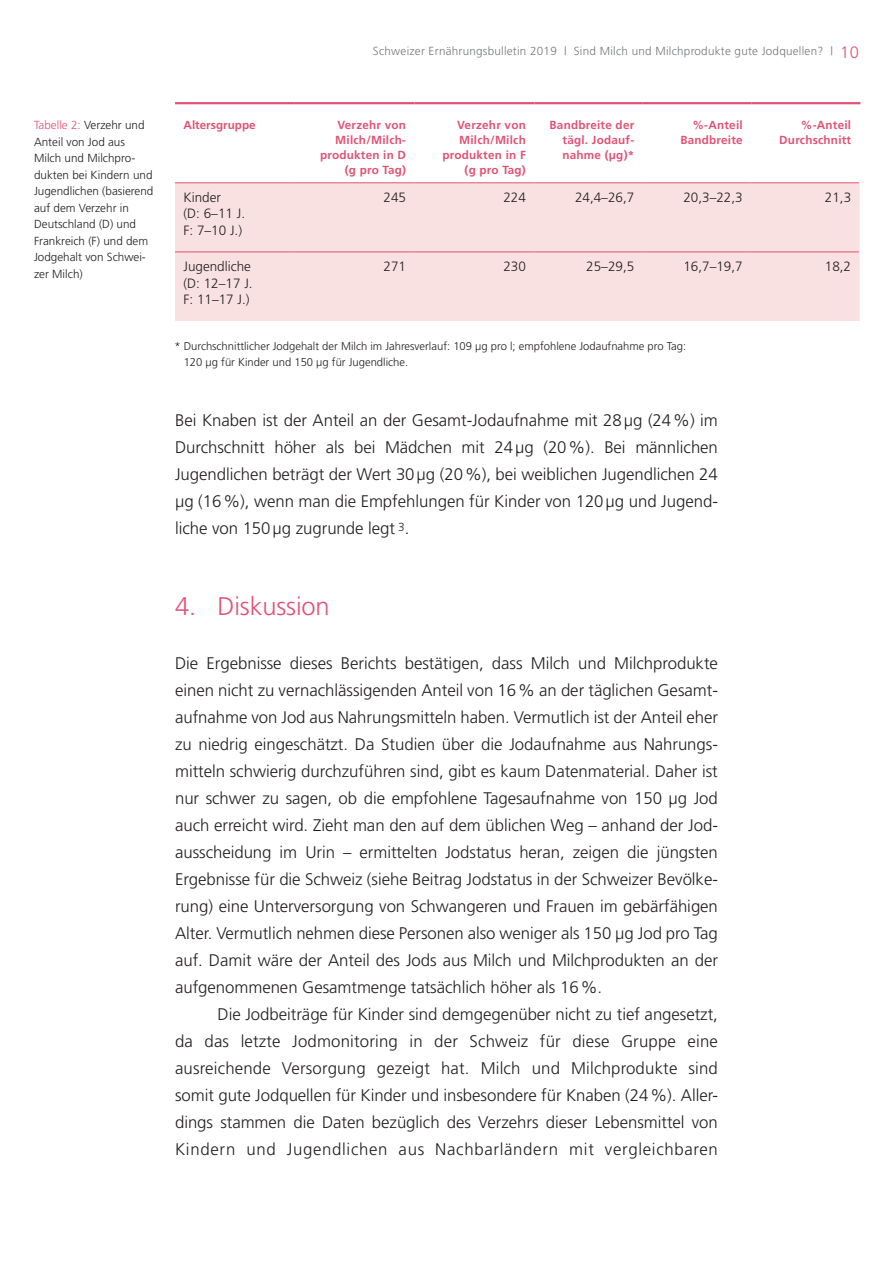
<style>
.page{position:relative;width:893px;height:1263px;background:#fff}
.page>*{position:absolute;margin:0;border:0;box-sizing:border-box;transform-origin:0 0}
.t1{font:300 25.5px "Frutiger";letter-spacing:-.005em;color:#e15375}
.t2{font:300 16.8px/27px "Frutiger";letter-spacing:-.005em;color:#231f20;text-align:justify}
.t3{font:300 13.5px/16.5px "Frutiger";color:#231f20}
.t4{font:300 11.7px/16.5px "Frutiger";color:#231f20}
.t5{font:700 11.7px/15px "Frutiger";letter-spacing:.02em;color:#e15375;text-align:right}
.t6{font:300 11.7px "Frutiger";letter-spacing:.02em;color:#76787b}
.t7{font:700 11.7px "Frutiger";color:#e15375}
.t8{font:300 11.25px/16.5px "Frutiger";color:#231f20}
.s1{font-size:16.5px;color:#e15375}
.s2{color:#e15375}
</style>
<div class="page">
<svg style="left:175px;top:104px;width:685px;height:1px"></svg>
<div style="left:175px;top:183px;width:685px;height:138px;background:#f9e1e1"></div>
<hr style="left:175px;top:102px;width:120px;height:2px;background:#e15375">
<hr style="left:295px;top:102px;width:120px;height:2px;background:#e15375">
<hr style="left:415px;top:102px;width:119px;height:2px;background:#e15375">
<hr style="left:534px;top:102px;width:109px;height:2px;background:#e15375">
<hr style="left:643px;top:102px;width:108px;height:2px;background:#e15375">
<hr style="left:751px;top:102px;width:109px;height:2px;background:#e15375">
<hr style="left:175px;top:182px;width:120px;height:1px;background:#e15375">
<hr style="left:295px;top:182px;width:120px;height:1px;background:#e15375">
<hr style="left:415px;top:182px;width:119px;height:1px;background:#e15375">
<hr style="left:534px;top:182px;width:109px;height:1px;background:#e15375">
<hr style="left:643px;top:182px;width:108px;height:1px;background:#e15375">
<hr style="left:751px;top:182px;width:108px;height:1px;background:#e15375">
<hr style="left:175px;top:252px;width:120px;height:1px;background:#e15375">
<hr style="left:295px;top:252px;width:120px;height:1px;background:#e15375">
<hr style="left:415px;top:252px;width:119px;height:1px;background:#e15375">
<hr style="left:534px;top:252px;width:109px;height:1px;background:#e15375">
<hr style="left:643px;top:252px;width:108px;height:1px;background:#e15375">
<hr style="left:751px;top:252px;width:108px;height:1px;background:#e15375">
<p class="t6" style="left:373px;top:45px;width:487px">Schweizer Ernährungsbulletin 2019 | Sind Milch und Milchprodukte gute Jodquellen? | <span class="s1">10</span></p>
<p class="t4" style="left:34px;top:117px;width:121px"><span class="s2">Tabelle 2:</span> Verzehr und<br>Anteil von Jod aus<br>Milch und Milchpro&shy;dukten bei Kindern und<br>Jugendlichen (basierend auf dem Verzehr in<br>Deutschland (D) und<br>Frankreich (F) und dem<br>Jodgehalt von Schwei&shy;zer Milch)</p>
<p class="t7" style="left:184px;top:118px;width:74px">Altersgruppe</p>
<p class="t5" style="left:320px;top:118px;width:88px">Verzehr von<br>Milch/Milch&shy;produkten in D (g pro Tag)</p>
<p class="t5" style="left:442px;top:118px;width:85px">Verzehr von<br>Milch/Milch produkten in F (g pro Tag)</p>
<p class="t5" style="left:562px;top:118px;width:73px;text-align:justify;text-indent:-13px">Bandbreite der tägl. Jodauf&shy;nahme (µg)*</p>
<p class="t5" style="left:680px;top:118px;width:64px">%-Anteil<br>Bandbreite</p>
<p class="t5" style="left:779px;top:118px;width:73px">%-Anteil<br>Durchschnitt</p>
<p class="t3" style="left:184px;top:189px;width:63px">Kinder<br>(D: 6–11 J.<br>F: 7–10 J.)</p>
<p class="t3" style="left:384px;top:189px;width:24px">245</p>
<p class="t3" style="left:503px;top:189px;width:24px">224</p>
<p class="t3" style="left:575px;top:189px;width:61px">24,4–26,7</p>
<p class="t3" style="left:683px;top:189px;width:61px">20,3–22,3</p>
<p class="t3" style="left:825px;top:189px;width:28px">21,3</p>
<p class="t3" style="left:184px;top:258px;width:71px;text-align:justify">Jugendliche (D: 12–17 J.<br>F: 11–17 J.)</p>
<p class="t3" style="left:384px;top:258px;width:24px">271</p>
<p class="t3" style="left:503px;top:258px;width:24px">230</p>
<p class="t3" style="left:586px;top:258px;width:50px">25–29,5</p>
<p class="t3" style="left:683px;top:258px;width:61px">16,7–19,7</p>
<p class="t3" style="left:825px;top:258px;width:28px">18,2</p>
<p class="t8" style="left:184px;top:338px;width:504px;text-indent:-9px">* Durchschnittlicher Jodgehalt der Milch im Jahresverlauf: 109 µg pro l; empfohlene Jodaufnahme pro Tag:<br>120 µg für Kinder und 150 µg für Jugendliche.</p>
<p class="t2" style="left:175px;top:407px;width:544px">Bei Knaben ist der Anteil an der Gesamt-Jodaufnahme mit 28µg (24%) im Durchschnitt höher als bei Mädchen mit 24µg (20%). Bei männlichen Jugendlichen beträgt der Wert 30µg (20%), bei weiblichen Jugendlichen 24 µg (16%), wenn man die Empfehlungen für Kinder von 120µg und Jugend&shy;liche von 150µg zugrunde legt <sup>3</sup>.</p>
<h1 class="t1" style="left:175px;top:592px;width:156px">4. Diskussion</h1>
<p class="t2" style="left:175px;top:650px;width:544px">Die Ergebnisse dieses Berichts bestätigen, dass Milch und Milchprodukte einen nicht zu vernachlässigenden Anteil von 16% an der täglichen Gesamt&shy;aufnahme von Jod aus Nahrungsmitteln haben. Vermutlich ist der Anteil eher zu niedrig eingeschätzt. Da Studien über die Jodaufnahme aus Nahrungs&shy;mitteln schwierig durchzuführen sind, gibt es kaum Datenmaterial. Daher ist nur schwer zu sagen, ob die empfohlene Tagesaufnahme von 150 µg Jod auch erreicht wird. Zieht man den auf dem üblichen Weg – anhand der Jod&shy;ausscheidung im Urin – ermittelten Jodstatus heran, zeigen die jüngsten Ergebnisse für die Schweiz (siehe Beitrag Jodstatus in der Schweizer Bevölke&shy;rung) eine Unterversorgung von Schwangeren und Frauen im gebärfähigen Alter. Vermutlich nehmen diese Personen also weniger als 150 µg Jod pro Tag auf. Damit wäre der Anteil des Jods aus Milch und Milchprodukten an der aufgenommenen Gesamtmenge tatsächlich höher als 16%.</p>
<p class="t2" style="left:175px;top:1001px;width:544px;text-indent:43px">Die Jodbeiträge für Kinder sind demgegenüber nicht zu tief angesetzt, da das letzte Jodmonitoring in der Schweiz für diese Gruppe eine ausreichende Versorgung gezeigt hat. Milch und Milchprodukte sind somit gute Jodquellen für Kinder und insbesondere für Knaben (24%). Aller&shy;dings stammen die Daten bezüglich des Verzehrs dieser Lebensmittel von Kindern und Jugendlichen aus Nachbarländern mit vergleichbaren</p>
</div>
